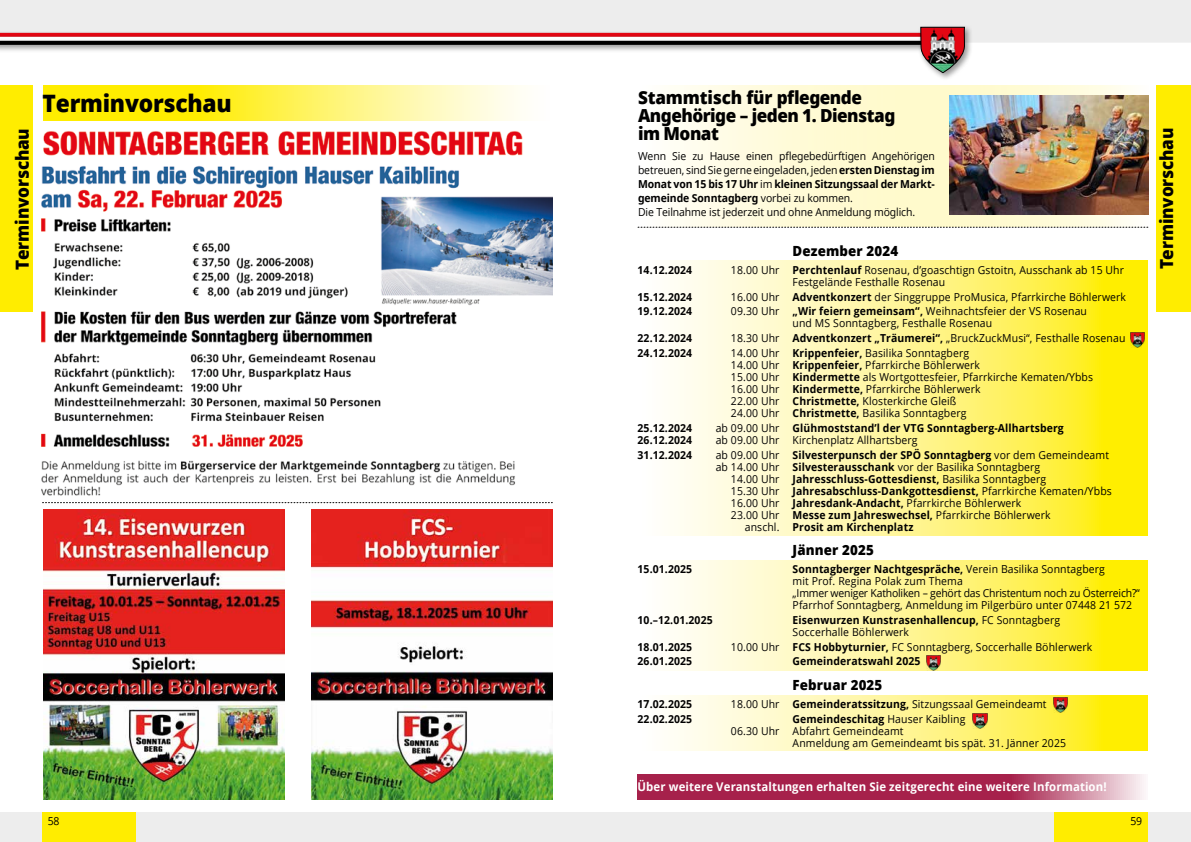
<style>
.page{position:relative;width:1191px;height:842px;background:#fff}
.page>*{position:absolute;margin:0;border:0;box-sizing:border-box;transform-origin:0 0}
.t1{font:800 24px "Open Sans";letter-spacing:-.01em;color:#000;scale:.95 1}
.t2{font:800 18px/18px "Open Sans";letter-spacing:-.03em;color:#000;scale:.95 1}
.t3{font:800 18px "Open Sans";letter-spacing:-.01em;color:#000;scale:.95 1}
.t4{font:800 14px "Open Sans";letter-spacing:.01em;color:#000;scale:.95 1}
.t5{font:700 12px "Open Sans";letter-spacing:.01em;color:#fff;scale:.95 1}
.t6{font:11px/12px "Open Sans";letter-spacing:.01em;color:#000;scale:.95 1}
.t7{font:700 11px "Open Sans";letter-spacing:.01em;color:#000;scale:.95 1}
.t8{font:11px/14px "Open Sans";letter-spacing:-.01em;color:#000;scale:.95 1}
.s1{font-weight:700}
.s2{font-weight:400}
</style>
<div class="page">
<svg style="left:637px;top:774px;width:507px;height:25px;background:#b03c61"></svg>
<svg style="left:670px;top:261px;width:478px;height:274px;background:#fff589"></svg>
<svg style="left:43px;top:86px;width:479px;height:35px;background:#fff35a"></svg>
<svg style="left:638px;top:86px;width:510px;height:141px"></svg>
<svg style="left:670px;top:561px;width:478px;height:109px;background:#fef588"></svg>
<svg style="left:670px;top:695px;width:478px;height:56px;background:#fef589"></svg>
<img style="left:312px;top:510px;width:241px;height:289px">
<img style="left:43px;top:510px;width:241px;height:289px">
<img style="left:926px;top:656px;width:15px;height:15px">
<img style="left:1053px;top:697px;width:14px;height:15px">
<img style="left:41px;top:131px;width:512px;height:365px">
<img style="left:972px;top:713px;width:15px;height:15px">
<img style="left:1130px;top:332px;width:14px;height:15px">
<div style="left:0;top:812px;width:1191px;height:30px;background:#ededed"></div>
<div style="left:0;top:0;width:1191px;height:43px;background:#ededed"></div>
<div style="left:0;top:30px;width:950px;height:15px;background:#000;opacity:.48"></div>
<hr style="left:0;top:33px;width:942px;height:4px;background:#e30613">
<div style="left:0;top:34px;width:950px;height:15px;background:#000;opacity:.48"></div>
<hr style="left:0;top:37px;width:942px;height:4px;background:#fff">
<div style="left:0;top:38px;width:950px;height:15px;background:#000;opacity:.4"></div>
<svg style="left:0;top:41px;width:917px;height:4px;background:#050505"></svg>
<div style="left:917px;top:24px;width:56px;height:57px;background:#000;opacity:.4"></div>
<svg style="left:919px;top:26px;width:46px;height:48px;background:#a36162"></svg>
<div style="left:0;top:85px;width:33px;height:227px;background:#ffed00"></div>
<div style="left:42px;top:812px;width:94px;height:30px;background:#ffed00"></div>
<div style="left:1156px;top:85px;width:35px;height:227px;background:#ffed00"></div>
<div style="left:1054px;top:812px;width:94px;height:30px;background:#ffed00"></div>
<img style="left:949px;top:96px;width:199px;height:118px">
<svg style="left:638px;top:227px;width:510px;height:1px"></svg>
<svg style="left:43px;top:502px;width:509px;height:1px"></svg>
<h1 class="t1" style="left:43px;top:85px;width:201px">Terminvorschau</h1>
<h2 class="t2" style="left:638px;top:87px;width:272px">Stammtisch für pflegende<br>Angehörige – jeden 1. Dienstag im Monat</h2>
<p class="t8" style="left:638px;top:148px;width:314px">Wenn Sie zu Hause einen pflegebedürftigen Angehörigen betreuen, sind Sie gerne eingeladen, jeden <span class="s1">ersten Dienstag im Monat von 15 bis 17 Uhr</span> im <span class="s1">kleinen Sitzungssaal der Markt&shy;gemeinde Sonntagberg</span> vorbei zu kommen.<br>Die Teilnahme ist jederzeit und ohne Anmeldung möglich.</p>
<h2 class="t3" style="left:9px;top:270px;width:151px;rotate:-90deg">Terminvorschau</h2>
<h2 class="t3" style="left:1152px;top:269px;width:151px;rotate:-90deg">Terminvorschau</h2>
<p class="t4" style="left:792px;top:240px;width:113px">Dezember 2024</p>
<p class="t7" style="left:637px;top:262px;width:59px">14.12.2024</p>
<p class="t6" style="left:792px;top:263px;width:350px;text-indent:-62px">18.00 Uhr <span class="s1">Perchtenlauf</span> Rosenau, d’goaschtign Gstoitn, Ausschank ab 15 Uhr<br>Festgelände Festhalle Rosenau</p>
<p class="t7" style="left:637px;top:289px;width:59px">15.12.2024</p>
<p class="t6" style="left:731px;top:290px;width:417px">16.00 Uhr <span class="s1">Adventkonzert</span> der Singgruppe ProMusica, Pfarrkirche Böhlerwerk</p>
<p class="t7" style="left:637px;top:304px;width:59px">19.12.2024</p>
<p class="t6" style="left:792px;top:305px;width:311px;text-indent:-62px">09.30 Uhr <span class="s1">„Wir feiern gemeinsam“,</span> Weihnachtsfeier der VS Rosenau und MS Sonntagberg, Festhalle Rosenau</p>
<p class="t7" style="left:637px;top:330px;width:59px">22.12.2024</p>
<p class="t6" style="left:731px;top:332px;width:417px">18.30 Uhr <span class="s1">Adventkonzert „Träumerei“,</span> „BruckZuckMusi“, Festhalle Rosenau</p>
<p class="t7" style="left:637px;top:345px;width:59px">24.12.2024</p>
<p class="t6" style="left:731px;top:347px;width:383px">14.00 Uhr <span class="s1">Krippenfeier,</span> Basilika Sonntagberg<br>14.00 Uhr <span class="s1">Krippenfeier,</span> Pfarrkirche Böhlerwerk<br>15.00 Uhr <span class="s1">Kindermette</span> als Wortgottesfeier, Pfarrkirche Kematen/Ybbs 16.00 Uhr <span class="s1">Kindermette,</span> Pfarrkirche Böhlerwerk<br>22.00 Uhr <span class="s1">Christmette,</span> Klosterkirche Gleiß<br>24.00 Uhr <span class="s1">Christmette,</span> Basilika Sonntagberg</p>
<p class="t7" style="left:637px;top:420px;width:59px">25.12.2024</p>
<p class="t7" style="left:715px;top:420px;width:368px"><span class="s2">ab 09.00 Uhr</span> Glühmoststand’l der VTG Sonntagberg-Allhartsberg</p>
<p class="t7" style="left:637px;top:432px;width:59px">26.12.2024</p>
<p class="t6" style="left:715px;top:434px;width:214px">ab 09.00 Uhr Kirchenplatz Allhartsberg</p>
<p class="t7" style="left:637px;top:447px;width:59px">31.12.2024</p>
<p class="t7" style="left:715px;top:447px;width:415px"><span class="s2">ab 09.00 Uhr</span> Silvesterpunsch der SPÖ Sonntagberg <span class="s2">vor dem Gemeindeamt</span></p>
<p class="t6" style="left:715px;top:460px;width:343px">ab 14.00 Uhr <span class="s1">Silvesterausschank</span> vor der Basilika Sonntagberg</p>
<p class="t6" style="left:731px;top:472px;width:333px">14.00 Uhr <span class="s1">Jahresschluss-Gottesdienst,</span> Basilika Sonntagberg</p>
<p class="t7" style="left:731px;top:483px;width:402px"><span class="s2">15.30 Uhr</span> Jahresabschluss-Dankgottesdienst, <span class="s2">Pfarrkirche Kematen/Ybbs</span></p>
<p class="t6" style="left:731px;top:496px;width:307px">16.00 Uhr <span class="s1">Jahresdank-Andacht,</span> Pfarrkirche Böhlerwerk</p>
<p class="t6" style="left:731px;top:508px;width:338px">23.00 Uhr <span class="s1">Messe zum Jahreswechsel,</span> Pfarrkirche Böhlerwerk</p>
<p class="t7" style="left:745px;top:519px;width:179px"><span class="s2">anschl.</span> Prosit am Kirchenplatz</p>
<p class="t4" style="left:792px;top:539px;width:87px">Jänner 2025</p>
<p class="t7" style="left:637px;top:561px;width:59px">15.01.2025</p>
<p class="t6" style="left:792px;top:563px;width:367px"><span class="s1">Sonntagberger Nachtgespräche,</span> Verein Basilika Sonntagberg<br>mit Prof. Regina Polak zum Thema<br>„Immer weniger Katholiken – gehört das Christentum noch zu Österreich?“ Pfarrhof Sonntagberg, Anmeldung im Pilgerbüro unter 07448 21 572</p>
<p class="t7" style="left:637px;top:612px;width:81px">10.–12.01.2025</p>
<p class="t6" style="left:792px;top:613px;width:283px"><span class="s1">Eisenwurzen Kunstrasenhallencup,</span> FC Sonntagberg<br>Soccerhalle Böhlerwerk</p>
<p class="t7" style="left:637px;top:639px;width:59px">18.01.2025</p>
<p class="t6" style="left:731px;top:640px;width:382px">10.00 Uhr <span class="s1">FCS Hobbyturnier,</span> FC Sonntagberg, Soccerhalle Böhlerwerk</p>
<p class="t7" style="left:637px;top:654px;width:59px">26.01.2025</p>
<p class="t7" style="left:792px;top:654px;width:136px">Gemeinderatswahl 2025</p>
<p class="t4" style="left:792px;top:674px;width:96px">Februar 2025</p>
<p class="t7" style="left:637px;top:696px;width:59px">17.02.2025</p>
<p class="t6" style="left:731px;top:697px;width:334px">18.00 Uhr <span class="s1">Gemeinderatssitzung,</span> Sitzungssaal Gemeindeamt</p>
<p class="t7" style="left:637px;top:711px;width:59px">22.02.2025</p>
<p class="t7" style="left:792px;top:711px;width:183px">Gemeindeschitag <span class="s2">Hauser Kaibling</span></p>
<p class="t6" style="left:731px;top:724px;width:183px">06.30 Uhr Abfahrt Gemeindeamt</p>
<p class="t6" style="left:792px;top:736px;width:289px">Anmeldung am Gemeindeamt bis spät. 31. Jänner 2025</p>
<p class="t5" style="left:637px;top:778px;width:495px">Über weitere Veranstaltungen erhalten Sie zeitgerecht eine weitere Information!</p>
<p class="t6" style="left:48px;top:814px;width:14px">58</p>
<p class="t6" style="left:1130px;top:814px;width:14px">59</p>
</div>
